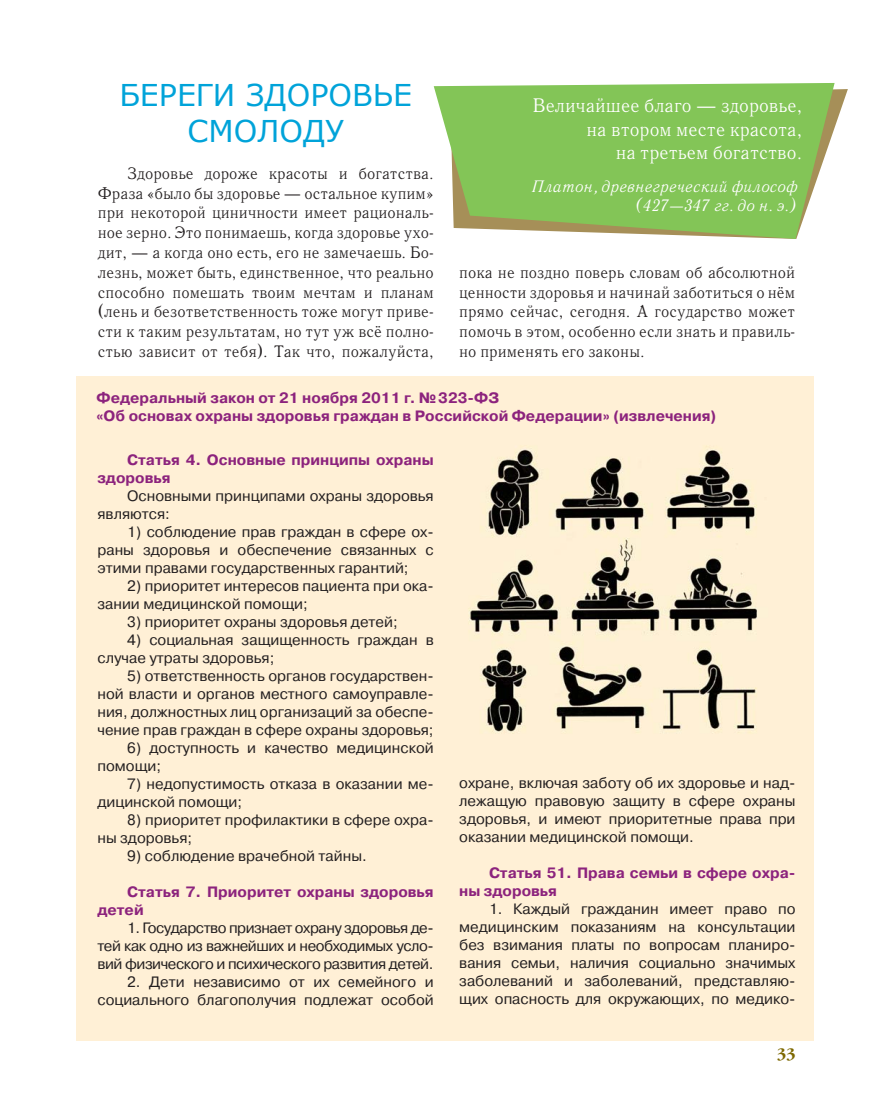
<style>
.page{position:relative;width:893px;height:1106px;background:#fff}
.page>*{position:absolute;margin:0;border:0;box-sizing:border-box;transform-origin:0 0}
.t1{font:30px/36px "Verdana";color:#00a3d9;text-align:center}
.t2{font:19.5px/23.4px "Quant Antiqua C";color:#fff;text-align:right}
.t3{font:16.5px/19.8px "Quant Antiqua C";color:#231f20;text-align:justify}
.t4{font:italic 16.5px/19.8px "Quant Antiqua C";color:#fff;text-align:right}
.t5{font:15px/18px "Pragmatica C";color:#231f20}
.t6{font:700 15px/18px "Pragmatica C";color:#8c237d}
.t7{font:700 15px "Garamond C";color:#7d6800}
</style>
<div class="page">
<div style="left:77px;top:376px;width:737px;height:664px;background:#fff0d6"></div>
<svg style="left:835px;top:89px;width:13px;height:37px"></svg>
<svg style="left:434px;top:83px;width:401px;height:156px;background:#92c869"></svg>
<h1 class="t1" style="left:119px;top:76px;width:294px">БЕРЕГИ ЗДОРОВЬЕ<br>СМОЛОДУ</h1>
<p class="t3" style="left:98px;top:164px;width:337px;text-indent:30px">Здоровье дороже красоты и богатства.<br>Фраза «было бы здоровье — остальное купим» при некоторой циничности имеет рациональ&shy;ное зерно. Это понимаешь, когда здоровье ухо&shy;дит, — а когда оно есть, его не замечаешь. Бо&shy;лезнь, может быть, единственное, что реально способно помешать твоим мечтам и планам (лень и безответственность тоже могут приве&shy;сти к таким результатам, но тут уж всё полно&shy;стью зависит от тебя). Так что, пожалуйста,</p>
<h2 class="t2" style="left:533px;top:95px;width:271px">Величайшее благо — здоровье, на втором месте красота,<br>на третьем богатство.</h2>
<p class="t4" style="left:531px;top:177px;width:268px">Платон, древнегреческий философ (427—347 гг. до н. э.)</p>
<p class="t3" style="left:459px;top:263px;width:337px">пока не поздно поверь словам об абсолютной ценности здоровья и начинай заботиться о нём прямо сейчас, сегодня. А государство может помочь в этом, особенно если знать и правиль&shy;но применять его законы.</p>
<p class="t6" style="left:97px;top:390px;width:621px">Федеральный закон от 21 ноября 2011 г. № 323-ФЗ<br>«Об основах охраны здоровья граждан в Российской Федерации» (извлечения)</p>
<p class="t6" style="left:97px;top:452px;width:338px;text-indent:30px">Статья 4. Основные принципы охраны здоровья</p>
<p class="t5" style="left:97px;top:488px;width:338px;text-indent:30px">Основными принципами охраны здоровья являются:</p>
<p class="t5" style="left:97px;top:524px;width:338px;text-align:justify;text-indent:30px">1) соблюдение прав граждан в сфере ох&shy;раны здоровья и обеспечение связанных с этими правами государственных гарантий;</p>
<p class="t5" style="left:97px;top:578px;width:338px;text-indent:30px">2) приоритет интересов пациента при ока&shy;зании медицинской помощи;</p>
<p class="t5" style="left:127px;top:614px;width:272px">3) приоритет охраны здоровья детей;</p>
<p class="t5" style="left:97px;top:632px;width:338px;text-indent:30px">4) социальная защищенность граждан в случае утраты здоровья;</p>
<p class="t5" style="left:97px;top:668px;width:338px;text-align:justify;text-indent:30px">5) ответственность органов государствен&shy;ной власти и органов местного самоуправле&shy;ния, должностных лиц организаций за обеспе&shy;чение прав граждан в сфере охраны здоровья;</p>
<p class="t5" style="left:97px;top:740px;width:338px;text-indent:30px">6) доступность и качество медицинской помощи;</p>
<p class="t5" style="left:97px;top:776px;width:338px;text-indent:30px">7) недопустимость отказа в оказании ме&shy;дицинской помощи;</p>
<p class="t5" style="left:97px;top:812px;width:338px;text-indent:30px">8) приоритет профилактики в сфере охра&shy;ны здоровья;</p>
<p class="t5" style="left:127px;top:848px;width:241px">9) соблюдение врачебной тайны.</p>
<p class="t6" style="left:97px;top:884px;width:338px;text-indent:30px">Статья 7. Приоритет охраны здоровья детей</p>
<p class="t5" style="left:97px;top:920px;width:338px;text-align:justify;text-indent:30px">1. Государство признает охрану здоровья де&shy;тей как одно из важнейших и необходимых усло&shy;вий физического и психического развития детей.</p>
<p class="t5" style="left:97px;top:974px;width:338px;text-align:right">2. Дети независимо от их семейного и социального благополучия подлежат особой</p>
<p class="t5" style="left:459px;top:775px;width:338px;text-align:justify">охране, включая заботу об их здоровье и над&shy;лежащую правовую защиту в сфере охраны здоровья, и имеют приоритетные права при оказании медицинской помощи.</p>
<p class="t6" style="left:459px;top:865px;width:338px;text-indent:30px">Статья 51. Права семьи в сфере охра&shy;ны здоровья</p>
<p class="t5" style="left:459px;top:901px;width:338px;text-align:justify;text-indent:30px">1. Каждый гражданин имеет право по медицинским показаниям на консультации без взимания платы по вопросам планиро&shy;вания семьи, наличия социально значимых заболеваний и заболеваний, представляю&shy;щих опасность для окружающих, по медико-</p>
<p class="t7" style="left:777px;top:1046px;width:20px">33</p>
</div>
